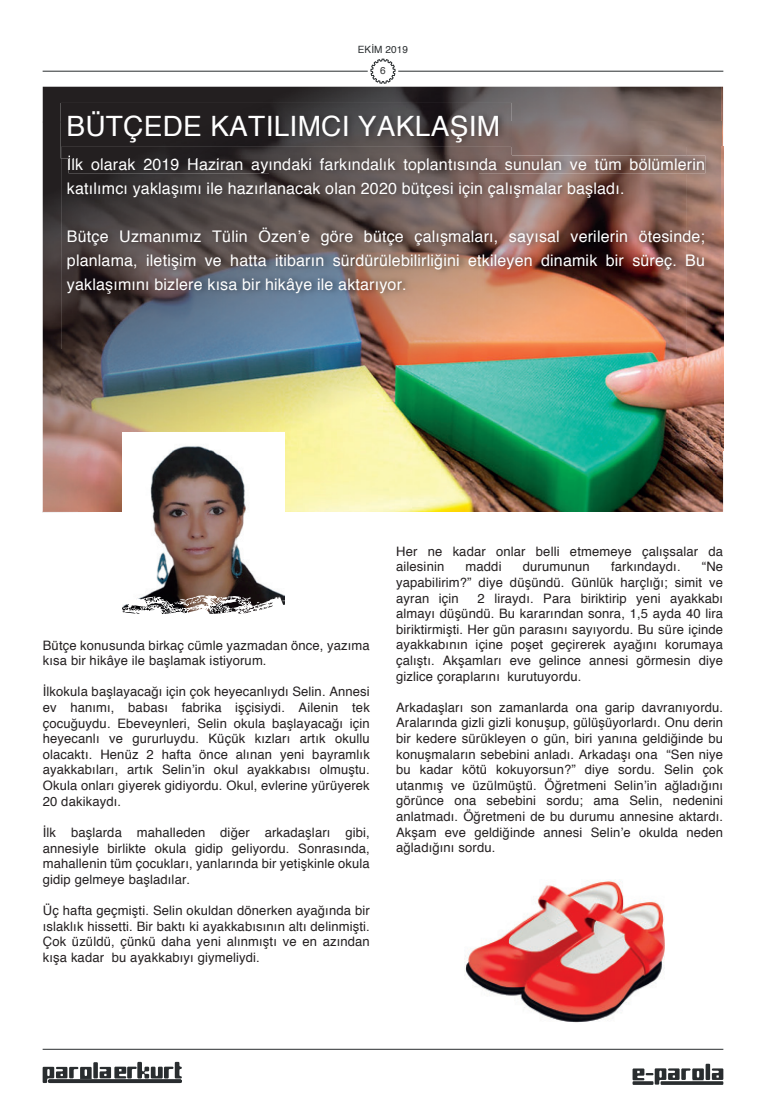
<style>
.page{position:relative;width:766px;height:1106px;background:#fff}
.page>*{position:absolute;margin:0;border:0;box-sizing:border-box;transform-origin:0 0}
.t1{font:28px "Helvetica";letter-spacing:.01em;color:#fff}
.t2{font:16px/24px "Helvetica";letter-spacing:.01em;color:#fff}
.t3{font:13px/15.6px "Helvetica";letter-spacing:.01em;color:#231f20;text-align:justify}
.t4{font:10px "Helvetica";letter-spacing:.01em;color:#292d2f}
.t5{font:10px "Helvetica";color:#323333}
</style>
<div class="page">
<img style="left:43px;top:87px;width:677px;height:35px">
<img style="left:43px;top:122px;width:35px;height:390px">
<img style="left:511px;top:122px;width:209px;height:25px">
<img style="left:78px;top:451px;width:642px;height:61px">
<img style="left:686px;top:147px;width:38px;height:304px">
<img style="left:61px;top:158px;width:208px;height:191px">
<img style="left:269px;top:173px;width:208px;height:176px">
<img style="left:477px;top:147px;width:209px;height:202px">
<img style="left:61px;top:349px;width:625px;height:102px">
<img style="left:68px;top:156px;width:637px;height:17px">
<hr style="left:43px;top:71px;width:324px;height:1px;background:#292d2f">
<hr style="left:398px;top:71px;width:325px;height:1px;background:#292d2f">
<svg style="left:370px;top:58px;width:26px;height:26px"></svg>
<img style="left:61px;top:103px;width:450px;height:44px">
<img style="left:61px;top:147px;width:450px;height:11px">
<img style="left:68px;top:156px;width:443px;height:2px">
<hr style="left:43px;top:1048px;width:680px;height:1px;background:#292d2f">
<svg style="left:632px;top:1063px;width:91px;height:21px"></svg>
<hr style="left:660px;top:1081px;width:63px;height:3px;background:#292d2f">
<hr style="left:632px;top:1081px;width:21px;height:3px;background:#292d2f">
<svg style="left:43px;top:1061px;width:139px;height:22px"></svg>
<img style="left:123px;top:433px;width:161px;height:144px">
<svg style="left:122px;top:577px;width:163px;height:37px"></svg>
<img style="left:464px;top:879px;width:201px;height:144px">
<p class="t4" style="left:357px;top:42px;width:52px">EKİM 2019</p>
<p class="t5" style="left:380px;top:63px;width:7px">6</p>
<h1 class="t1" style="left:66px;top:105px;width:435px">BÜTÇEDE KATILIMCI YAKLAŞIM</h1>
<p class="t2" style="left:67px;top:153px;width:639px">İlk olarak 2019 Haziran ayındaki farkındalık toplantısında sunulan ve tüm bölümlerin katılımcı yaklaşımı ile hazırlanacak olan 2020 bütçesi için çalışmalar başladı.</p>
<p class="t2" style="left:67px;top:225px;width:639px;text-align:justify">Bütçe Uzmanımız Tülin Özen’e göre bütçe çalışmaları, sayısal verilerin ötesinde; planlama, iletişim ve hatta itibarın sürdürülebilirliğini etkileyen dinamik bir süreç. Bu yaklaşımını bizlere kısa bir hikâye ile aktarıyor.</p>
<p class="t3" style="left:43px;top:637px;width:328px">Bütçe konusunda birkaç cümle yazmadan önce, yazıma kısa bir hikâye ile başlamak istiyorum.</p>
<p class="t3" style="left:43px;top:684px;width:328px">İlkokula başlayacağı için çok heyecanlıydı Selin. Annesi ev hanımı, babası fabrika işçisiydi. Ailenin tek çocuğuydu. Ebeveynleri, Selin okula başlayacağı için heyecanlı ve gururluydu. Küçük kızları artık okullu olacaktı. Henüz 2 hafta önce alınan yeni bayramlık ayakkabıları, artık Selin’in okul ayakkabısı olmuştu.<br>Okula onları giyerek gidiyordu. Okul, evlerine yürüyerek 20 dakikaydı.</p>
<p class="t3" style="left:43px;top:825px;width:328px">İlk başlarda mahalleden diğer arkadaşları gibi, annesiyle birlikte okula gidip geliyordu. Sonrasında, mahallenin tüm çocukları, yanlarında bir yetişkinle okula gidip gelmeye başladılar.</p>
<p class="t3" style="left:43px;top:903px;width:328px">Üç hafta geçmişti. Selin okuldan dönerken ayağında bir ıslaklık hissetti. Bir baktı ki ayakkabısının altı delinmişti.<br>Çok üzüldü, çünkü daha yeni alınmıştı ve en azından kışa kadar bu ayakkabıyı giymeliydi.</p>
<p class="t3" style="left:396px;top:543px;width:328px">Her ne kadar onlar belli etmemeye çalışsalar da ailesinin</p>
<p class="t3" style="left:465px;top:559px;width:37px">maddi</p>
<p class="t3" style="left:522px;top:559px;width:68px">durumunun</p>
<p class="t3" style="left:611px;top:559px;width:71px">farkındaydı.</p>
<p class="t3" style="left:396px;top:559px;width:328px;text-indent:306px">“Ne yapabilirim?” diye düşündü. Günlük harçlığı; simit ve ayran için</p>
<p class="t3" style="left:396px;top:590px;width:328px;text-indent:81px">2 liraydı. Para biriktirip yeni ayakkabı almayı düşündü. Bu kararından sonra, 1,5 ayda 40 lira biriktirmişti. Her gün parasını sayıyordu. Bu süre içinde ayakkabının içine poşet geçirerek ayağını korumaya çalıştı. Akşamları eve gelince annesi görmesin diye gizlice çoraplarını kurutuyordu.</p>
<p class="t3" style="left:396px;top:699px;width:328px">Arkadaşları son zamanlarda ona garip davranıyordu.<br>Aralarında gizli gizli konuşup, gülüşüyorlardı. Onu derin bir kedere sürükleyen o gün, biri yanına geldiğinde bu konuşmaların sebebini anladı. Arkadaşı ona “Sen niye bu kadar kötü kokuyorsun?” diye sordu. Selin çok utanmış ve üzülmüştü. Öğretmeni Selin’in ağladığını görünce ona sebebini sordu; ama Selin, nedenini anlatmadı. Öğretmeni de bu durumu annesine aktardı.<br>Akşam eve geldiğinde annesi Selin’e okulda neden ağladığını sordu.</p>
</div>
